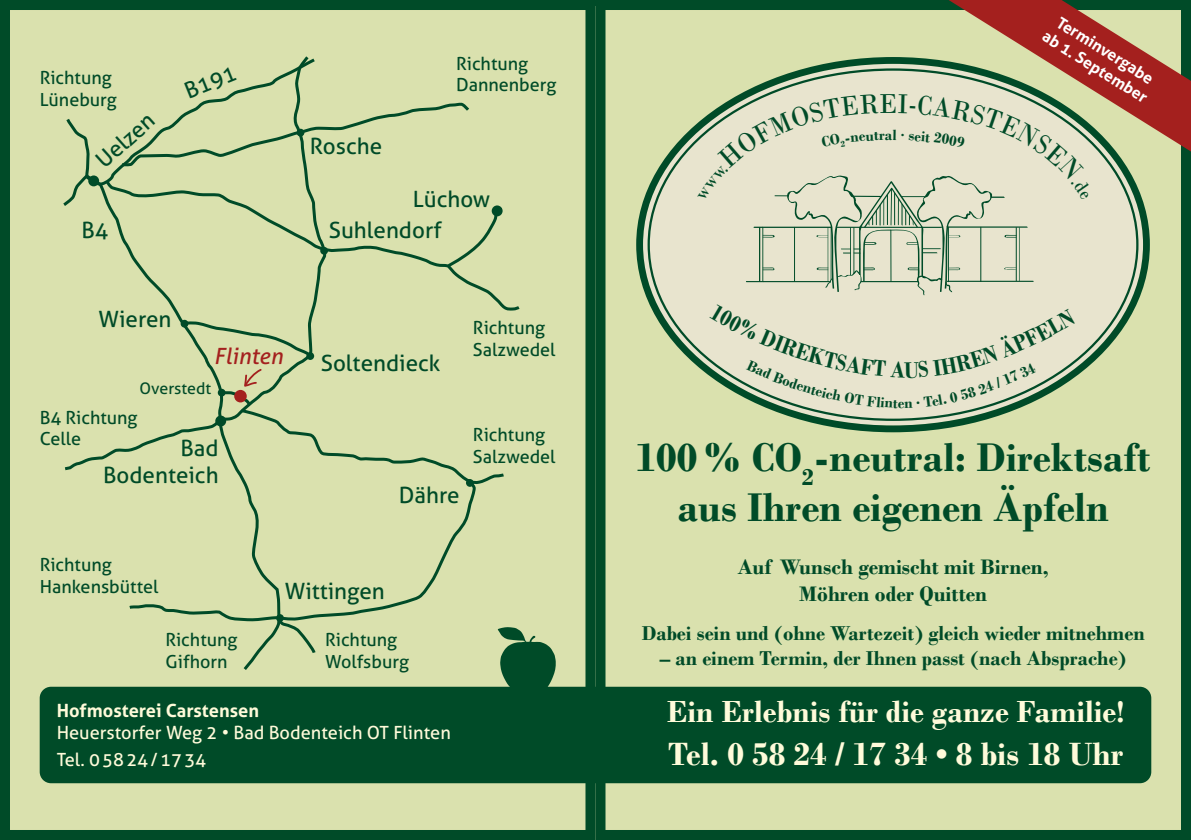
<style>
.page{position:relative;width:1191px;height:840px;background:#fff}
.page>*{position:absolute;margin:0;border:0;box-sizing:border-box;transform-origin:0 0}
.t1{font:700 42px/50.4px "Bodoni";color:#004b28;text-align:center}
.t2{font:700 33.8px "Bodoni";color:#fffbda}
.t3{font:700 32px "Bodoni";color:#fffbda}
.t4{font:28.6px "Bodoni";color:#004b28;scale:.9 1}
.t5{font:22.4px/26.8px "Aller";color:#004b28;text-align:right}
.t6{font:italic 22.4px "Aller";color:#a4201e}
.t7{font:700 22px/26.4px "Bodoni";color:#004b28;text-align:center}
.t8{font:700 21px "Bodoni";color:#004b28}
.t9{font:18.2px/27.6px "Aller";color:#fffbda}
.t10{font:700 18.2px "Aller";color:#fffbda}
.t11{font:18px/21.6px "Aller";color:#004b28}
.t12{font:700 16px/19.2px "Aller";color:#fff;text-align:center}
.t13{font:16px "Aller";color:#004b28}
.t14{font:700 15.4px "Bodoni";color:#004b28}
</style>
<div class="page">
<div style="left:0;top:0;width:1191px;height:839px;background:#dae1ae"></div>
<div style="left:595px;top:0;width:596px;height:839px;border:10px solid #004b28"></div>
<div style="left:0;top:0;width:595px;height:839px;border:10px solid #004b28"></div>
<div style="left:0;top:0;width:1191px;height:6px;background:#004b28"></div>
<div style="left:40px;top:686px;width:1111px;height:96px;background:#004b28;border-radius:11px"></div>
<svg style="left:497px;top:627px;width:59px;height:60px"></svg>
<svg style="left:326px;top:102px;width:143px;height:29px"></svg>
<svg style="left:326px;top:245px;width:194px;height:66px"></svg>
<svg style="left:63px;top:56px;width:263px;height:415px"></svg>
<svg style="left:179px;top:320px;width:136px;height:40px"></svg>
<svg style="left:129px;top:484px;width:347px;height:138px"></svg>
<svg style="left:276px;top:614px;width:41px;height:39px"></svg>
<div style="left:276px;top:613px;width:8px;height:8px;background:#004b28;border-radius:50%"></div>
<div style="left:466px;top:478px;width:8px;height:8px;background:#004b28;border-radius:50%"></div>
<div style="left:215px;top:415px;width:11px;height:11px;background:#004b28;border-radius:50%"></div>
<div style="left:181px;top:319px;width:7px;height:8px;background:#004b28;border-radius:50%"></div>
<div style="left:306px;top:352px;width:8px;height:8px;background:#004b28;border-radius:50%"></div>
<div style="left:320px;top:247px;width:8px;height:7px;background:#004b28;border-radius:50%"></div>
<div style="left:297px;top:129px;width:7px;height:7px;background:#004b28;border-radius:50%"></div>
<div style="left:88px;top:175px;width:11px;height:11px;background:#004b28;border-radius:50%"></div>
<svg style="left:217px;top:368px;width:287px;height:116px"></svg>
<svg style="left:445px;top:205px;width:59px;height:63px"></svg>
<div style="left:218px;top:388px;width:7px;height:8px;background:#004b28;border-radius:50%"></div>
<div style="left:643px;top:64px;width:500px;height:361px;background:#e8e4ce;border-radius:50%"></div>
<svg style="left:697px;top:0;width:494px;height:295px"></svg>
<svg style="left:709px;top:358px;width:367px;height:50px"></svg>
<p class="t11" style="left:40px;top:67px;width:79px">Richtung<br>Lüneburg</p>
<p class="t5" style="left:90px;top:153px;width:71px;rotate:-42deg">Uelzen</p>
<p class="t5" style="left:82px;top:216px;width:28px">B4</p>
<p class="t5" style="left:181px;top:79px;width:55px;rotate:-22deg">B191</p>
<p class="t5" style="left:98px;top:306px;width:74px">Wieren</p>
<p class="t6" style="left:214px;top:342px;width:70px">Flinten</p>
<p class="t13" style="left:140px;top:378px;width:73px">Overstedt</p>
<p class="t11" style="left:40px;top:406px;width:99px">B4 Richtung<br>Celle</p>
<p class="t5" style="left:103px;top:434px;width:117px">Bad<br>Bodenteich</p>
<p class="t5" style="left:310px;top:133px;width:74px">Rosche</p>
<p class="t11" style="left:456px;top:52px;width:102px">Richtung<br>Dannenberg</p>
<p class="t5" style="left:413px;top:185px;width:79px">Lüchow</p>
<p class="t5" style="left:329px;top:216px;width:114px">Suhlendorf</p>
<p class="t5" style="left:321px;top:349px;width:121px">Soltendieck</p>
<p class="t11" style="left:473px;top:316px;width:84px">Richtung<br>Salzwedel</p>
<p class="t5" style="left:399px;top:481px;width:62px">Dähre</p>
<p class="t11" style="left:473px;top:423px;width:84px">Richtung<br>Salzwedel</p>
<p class="t11" style="left:40px;top:553px;width:120px">Richtung<br>Hankensbüttel</p>
<p class="t11" style="left:165px;top:628px;width:74px">Richtung<br>Gifhorn</p>
<p class="t5" style="left:285px;top:577px;width:102px">Wittingen</p>
<p class="t11" style="left:325px;top:628px;width:85px">Richtung<br>Wolfsburg</p>
<p class="t10" style="left:57px;top:699px;width:204px">Hofmosterei Carstensen</p>
<p class="t9" style="left:57px;top:718px;width:396px">Heuerstorfer Weg 2 • Bad Bodenteich OT Flinten<br>Tel. 05824/1734</p>
<h3 class="t4" style="left:879px;top:87px;width:22px">E</h3>
<p class="t14" style="left:885px;top:126px;width:9px">a</p>
<p class="t12" style="left:1059px;top:10px;width:122px;rotate:32deg">Terminvergabe ab 1. September</p>
<h1 class="t1" style="left:635px;top:431px;width:516px">100% CO<sub>2</sub>-neutral: Direktsaft aus Ihren eigenen Äpfeln</h1>
<p class="t7" style="left:737px;top:553px;width:313px">Auf Wunsch gemischt mit Birnen,<br>Möhren oder Quitten</p>
<p class="t8" style="left:642px;top:620px;width:504px">Dabei sein und (ohne Wartezeit) gleich wieder mitnehmen</p>
<p class="t8" style="left:660px;top:645px;width:468px">– an einem Termin, der Ihnen passt (nach Absprache)</p>
<h3 class="t3" style="left:667px;top:692px;width:459px">Ein Erlebnis für die ganze Familie!</h3>
<h2 class="t2" style="left:668px;top:733px;width:457px">Tel. 0 58 24 / 17 34 • 8 bis 18 Uhr</h2>
</div>
